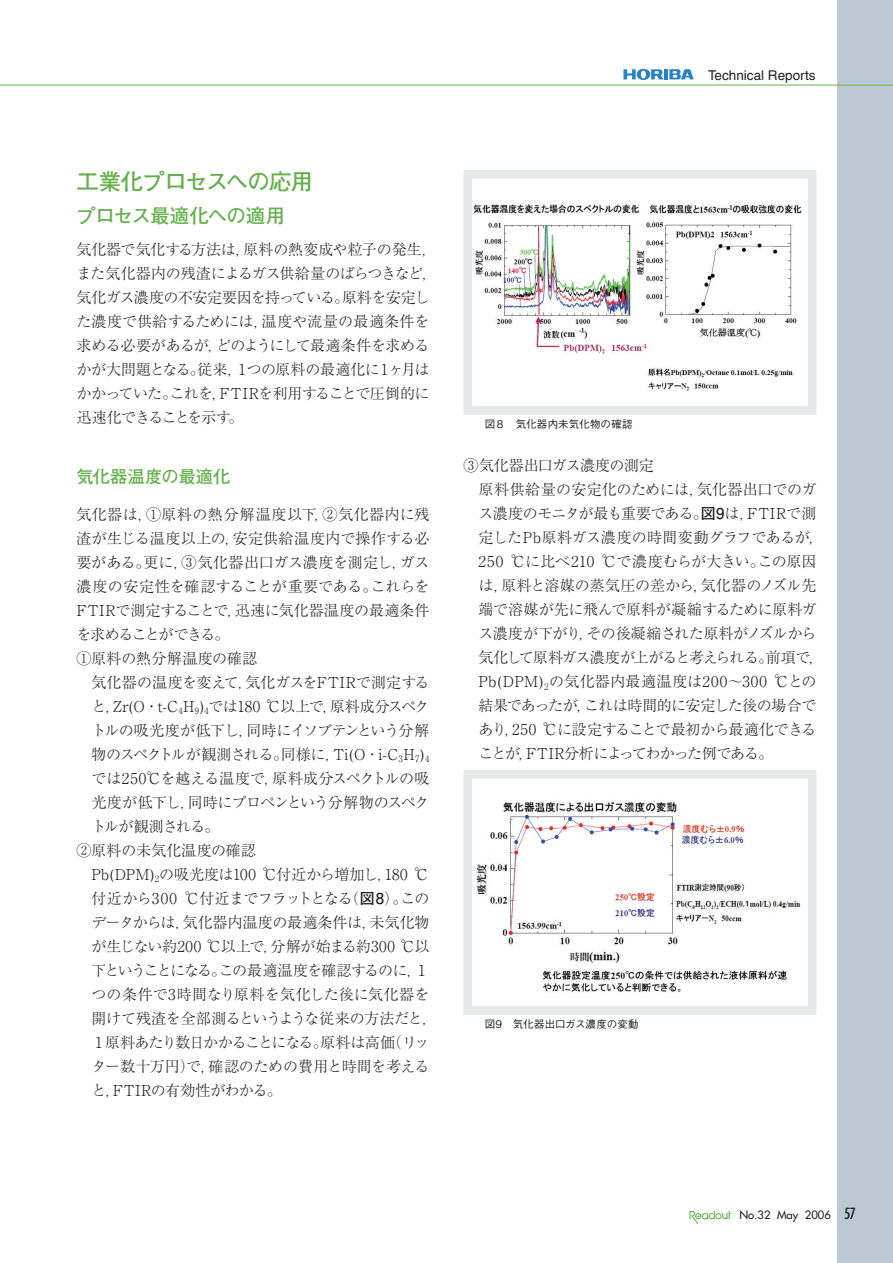
<style>
.page{position:relative;width:893px;height:1263px;background:#fff}
.page>*{position:absolute;margin:0;border:0;box-sizing:border-box;transform-origin:0 0}
.t1{font:700 22.5px "Futo Go B101 Pro";letter-spacing:-.035em;color:#65b04c}
.t2{font:700 19.5px "Futo Go B101 Pro";letter-spacing:-.025em;color:#65b04c}
.t3{font:700 17.25px "Futo Go B101 Pro";color:#65b04c}
.t4{font:300 15px/24px "Ryumin Pro";letter-spacing:-.015em;color:#231f20}
.t5{font:300 15px "Ryumin Pro";letter-spacing:-.04em;color:#231f20}
.t6{font:300 15px "Ryumin Pro";letter-spacing:.005em;color:#231f20}
.t7{font:300 15px "Ryumin Pro";letter-spacing:-.075em;color:#231f20}
.t8{font:300 15px "Ryumin Pro";letter-spacing:-.07em;color:#231f20}
.t9{font:300 15px "Ryumin Pro";letter-spacing:-.06em;color:#231f20}
.t10{font:300 15px "Ryumin Pro";letter-spacing:.01em;color:#231f20}
.t11{font:condensed 15px "Futura";color:#231f20}
.t12{font:13.5px "Helvetica";color:#231f20}
.t13{font:11.25px "Futura";color:#231f20}
.t14{font:500 10.5px "Gothic BBB Pro";letter-spacing:.01em;color:#231f20}
.s1{font-family:"Futo Go B101 Pro";font-weight:700}
</style>
<div class="page">
<svg style="left:689px;top:1210px;width:42px;height:14px"></svg>
<svg style="left:623px;top:69px;width:71px;height:11px"></svg>
<div style="left:838px;top:0;width:55px;height:1263px;background:#bcc8d4"></div>
<hr style="left:0;top:85px;width:893px;height:1px;background:#65b04c">
<img style="left:473px;top:204px;width:329px;height:187px">
<div style="left:463px;top:170px;width:353px;height:245px;border:9px solid #e6e7e9"></div>
<img style="left:476px;top:801px;width:325px;height:191px">
<div style="left:463px;top:770px;width:353px;height:245px;border:9px solid #e6e7e9"></div>
<p class="t12" style="left:708px;top:67px;width:109px">Technical Reports</p>
<h1 class="t1" style="left:77px;top:163px;width:238px">工業化プロセスへの応用</h1>
<h2 class="t2" style="left:77px;top:200px;width:210px">プロセス最適化への適用</h2>
<p class="t4" style="left:77px;top:237px;width:362px">気化器で気化する方法は，原料の熱変成や粒子の発生，また気化器内の残渣によるガス供給量のばらつきなど，気化ガス濃度の不安定要因を持っている。原料を安定した濃度で供給するためには，温度や流量の最適条件を求める必要があるが，どのようにして最適条件を求めるかが大問題となる。従来，１つの原料の最適化に１ヶ月はかかっていた。これを，FTIRを利用することで圧倒的に迅速化できることを示す。</p>
<p class="t3" style="left:77px;top:463px;width:156px">気化器温度の最適化</p>
<p class="t4" style="left:77px;top:501px;width:354px">気化器は，①原料の熱分解温度以下，②気化器内に残渣が生じる温度以上の，安定供給温度内で操作する必要がある。更に，③気化器出口ガス濃度を測定し，ガス濃度の安定性を確認することが重要である。これらを<br>FTIRで測定することで，迅速に気化器温度の最適条件を求めることができる。<br>①原料の熱分解温度の確認</p>
<p class="t4" style="left:92px;top:669px;width:339px">気化器の温度を変えて，気化ガスをFTIRで測定する</p>
<p class="t4" style="left:92px;top:693px;width:339px">と，Zr(O・t-C<sub>4</sub>H<sub>9</sub>)<sub>4</sub>では180 ℃以上で，原料成分スペク</p>
<p class="t5" style="left:92px;top:718px;width:339px">トルの吸光度が低下し，同時にイソブテンという分解</p>
<p class="t4" style="left:92px;top:741px;width:339px">物のスペクトルが観測される。同様に，Ti(O・i-C<sub>3</sub>H<sub>7</sub>)<sub>4</sub></p>
<p class="t6" style="left:92px;top:766px;width:339px">では250℃を越える温度で，原料成分スペクトルの吸</p>
<p class="t9" style="left:92px;top:790px;width:339px">光度が低下し，同時にプロペンという分解物のスペク</p>
<p class="t4" style="left:92px;top:813px;width:129px">トルが観測される。</p>
<p class="t4" style="left:77px;top:837px;width:181px">②原料の未気化温度の確認</p>
<p class="t4" style="left:92px;top:861px;width:339px">Pb(DPM)<sub>2</sub>の吸光度は100 ℃付近から増加し，180 ℃</p>
<p class="t5" style="left:92px;top:886px;width:339px">付近から300 ℃付近までフラットとなる（<span class="s1">図8</span>）。この</p>
<p class="t4" style="left:92px;top:909px;width:339px">データからは，気化器内温度の最適条件は，未気化物</p>
<p class="t4" style="left:92px;top:933px;width:339px">が生じない約200 ℃以上で，分解が始まる約300 ℃以</p>
<p class="t7" style="left:92px;top:958px;width:339px">下ということになる。この最適温度を確認するのに，１</p>
<p class="t10" style="left:92px;top:982px;width:339px">つの条件で3時間なり原料を気化した後に気化器を</p>
<p class="t4" style="left:92px;top:1005px;width:347px">開けて残渣を全部測るというような従来の方法だと，</p>
<p class="t8" style="left:92px;top:1030px;width:339px">１原料あたり数日かかることになる。原料は高価（リッ</p>
<p class="t4" style="left:92px;top:1053px;width:339px">ター数十万円）で，確認のための費用と時間を考える</p>
<p class="t4" style="left:92px;top:1077px;width:192px">と，FTIRの有効性がわかる。</p>
<p class="t14" style="left:485px;top:416px;width:149px">図８　気化器内未気化物の確認</p>
<p class="t4" style="left:478px;top:452px;width:347px;text-indent:-15px">③気化器出口ガス濃度の測定<br>原料供給量の安定化のためには，気化器出口でのガス濃度のモニタが最も重要である。<span class="s1">図9</span>は，FTIRで測定したPb原料ガス濃度の時間変動グラフであるが，<br>250 ℃に比べ210 ℃で濃度むらが大きい。この原因は，原料と溶媒の蒸気圧の差から，気化器のノズル先端で溶媒が先に飛んで原料が凝縮するために原料ガス濃度が下がり，その後凝縮された原料がノズルから気化して原料ガス濃度が上がると考えられる。前項で，<br>Pb(DPM)<sub>2</sub>の気化器内最適温度は200～300 ℃との結果であったが，これは時間的に安定した後の場合であり，250 ℃に設定することで最初から最適化できることが，FTIR分析によってわかった例である。</p>
<p class="t14" style="left:485px;top:1016px;width:155px">図9　気化器出口ガス濃度の変動</p>
<p class="t13" style="left:739px;top:1208px;width:93px">No.32 May 2006</p>
<p class="t11" style="left:844px;top:1204px;width:14px">57</p>
</div>
